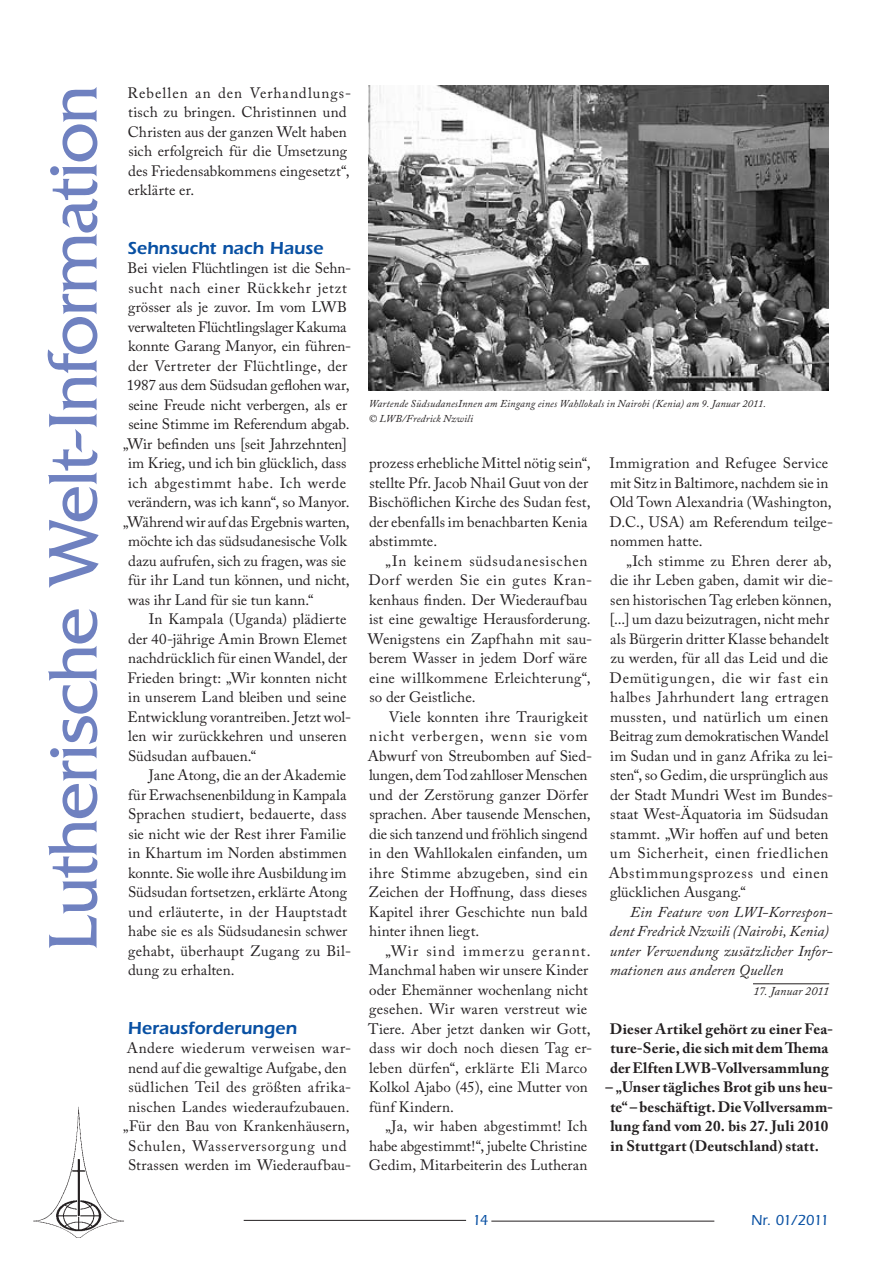
<style>
.page{position:relative;width:893px;height:1263px;background:#fff}
.page>*{position:absolute;margin:0;border:0;box-sizing:border-box;transform-origin:0 0}
.t1{font:72px "Friz Quadrata";letter-spacing:-.02em;color:#6f81c0}
.t2{font:600 18px "Itc Eras";letter-spacing:-.005em;color:#0850a3}
.t3{font:15px/19.5px "Adobe Caslon Pro";letter-spacing:.01em;color:#231f20}
.t4{font:700 15px/19.5px "Adobe Caslon Pro";letter-spacing:.01em;color:#231f20}
.t5{font:italic 15px/19.5px "Adobe Caslon Pro";letter-spacing:.005em;color:#231f20}
.t6{font:15px "Adobe Caslon Pro";letter-spacing:-.01em;color:#231f20}
.t7{font:15px "Adobe Caslon Pro";letter-spacing:.045em;color:#231f20}
.t8{font:500 15px "Itc Eras";letter-spacing:-.07em;color:#0850a3}
.t9{font:italic 12px "Adobe Caslon Pro";letter-spacing:.005em;color:#231f20}
.t10{font:italic 10.5px/15px "Adobe Caslon Pro";letter-spacing:.015em;color:#231f20}
</style>
<div class="page">
<hr style="left:491px;top:1221px;width:223px;height:1px;background:#231f20">
<hr style="left:244px;top:1220px;width:222px;height:1px;background:#231f20">
<img style="left:33px;top:1106px;width:91px;height:132px">
<hr style="left:753px;top:983px;width:76px;height:1px;background:#231f20">
<img style="left:369px;top:85px;width:460px;height:305px">
<h1 class="t1" style="left:33px;top:951px;width:868px;rotate:-90deg">Lutherische Welt-Information</h1>
<p class="t3" style="left:128px;top:83px;width:225px">Rebellen an den Verhandlungs&shy;tisch zu bringen. Christinnen und<br>Christen aus der ganzen Welt haben sich erfolgreich für die Umsetzung des Friedensabkommens eingesetzt“, erklärte er.</p>
<p class="t2" style="left:128px;top:237px;width:197px">Sehnsucht nach Hause</p>
<p class="t3" style="left:128px;top:258px;width:225px">Bei vielen Flüchtlingen ist die Sehn-</p>
<p class="t7" style="left:128px;top:279px;width:220px">sucht nach einer Rückkehr jetzt</p>
<p class="t3" style="left:128px;top:297px;width:220px">grösser als je zuvor. Im vom LWB</p>
<p class="t3" style="left:128px;top:317px;width:220px">verwalteten Flüchtlingslager Kakuma</p>
<p class="t3" style="left:128px;top:336px;width:225px">konnte Garang Manyor, ein führen-</p>
<p class="t3" style="left:128px;top:356px;width:221px">der Vertreter der Flüchtlinge, der</p>
<p class="t3" style="left:127px;top:375px;width:224px">1987 aus dem Südsudan geflohen war,</p>
<p class="t3" style="left:128px;top:395px;width:220px">seine Freude nicht verbergen, als er</p>
<p class="t3" style="left:128px;top:414px;width:223px">seine Stimme im Referendum abgab.</p>
<p class="t6" style="left:123px;top:435px;width:225px">„Wir befinden uns [seit Jahrzehnten]</p>
<p class="t3" style="left:128px;top:453px;width:220px">im Krieg, und ich bin glücklich, dass</p>
<p class="t7" style="left:128px;top:474px;width:220px">ich abgestimmt habe. Ich werde</p>
<p class="t3" style="left:128px;top:492px;width:223px">verändern, was ich kann“, so Manyor.</p>
<p class="t6" style="left:123px;top:513px;width:228px">„Während wir auf das Ergebnis warten,</p>
<p class="t3" style="left:128px;top:531px;width:220px">möchte ich das südsudanesische Volk</p>
<p class="t3" style="left:128px;top:551px;width:220px">dazu aufrufen, sich zu fragen, was sie</p>
<p class="t3" style="left:128px;top:570px;width:223px">für ihr Land tun können, und nicht,</p>
<p class="t3" style="left:128px;top:590px;width:187px">was ihr Land für sie tun kann.“</p>
<p class="t3" style="left:149px;top:609px;width:199px">In Kampala (Uganda) plädierte</p>
<p class="t3" style="left:128px;top:629px;width:220px">der 40-jährige Amin Brown Elemet</p>
<p class="t3" style="left:128px;top:648px;width:221px">nachdrücklich für einen Wandel, der</p>
<p class="t3" style="left:128px;top:668px;width:221px">Frieden bringt: „Wir konnten nicht</p>
<p class="t3" style="left:128px;top:687px;width:220px">in unserem Land bleiben und seine</p>
<p class="t3" style="left:127px;top:707px;width:225px">Entwicklung vorantreiben. Jetzt wol-</p>
<p class="t3" style="left:128px;top:726px;width:220px">len wir zurückkehren und unseren</p>
<p class="t3" style="left:128px;top:746px;width:130px">Südsudan aufbauen.“</p>
<p class="t3" style="left:149px;top:765px;width:199px">Jane Atong, die an der Akademie</p>
<p class="t3" style="left:128px;top:785px;width:220px">für Erwachsenenbildung in Kampala</p>
<p class="t3" style="left:128px;top:804px;width:220px">Sprachen studiert, bedauerte, dass</p>
<p class="t3" style="left:128px;top:824px;width:219px">sie nicht wie der Rest ihrer Familie</p>
<p class="t3" style="left:128px;top:843px;width:220px">in Khartum im Norden abstimmen</p>
<p class="t3" style="left:128px;top:863px;width:220px">konnte. Sie wolle ihre Ausbildung im</p>
<p class="t3" style="left:128px;top:882px;width:221px">Südsudan fortsetzen, erklärte Atong</p>
<p class="t3" style="left:128px;top:902px;width:220px">und erläuterte, in der Hauptstadt</p>
<p class="t3" style="left:128px;top:921px;width:221px">habe sie es als Südsudanesin schwer</p>
<p class="t3" style="left:128px;top:941px;width:225px">gehabt, überhaupt Zugang zu Bil-</p>
<p class="t3" style="left:128px;top:960px;width:108px">dung zu erhalten.</p>
<p class="t2" style="left:128px;top:1017px;width:171px">Herausforderungen</p>
<p class="t3" style="left:123px;top:1038px;width:229px;text-align:center">Andere wiederum verweisen war&shy;nend auf die gewaltige Aufgabe, den südlichen Teil des größten afrika&shy;nischen Landes wiederaufzubauen. „Für den Bau von Krankenhäusern, Schulen, Wasserversorgung und Strassen werden im Wiederaufbau-</p>
<p class="t10" style="left:369px;top:396px;width:399px">Wartende SüdsudanesInnen am Eingang eines Wahllokals in Nairobi (Kenia) am 9. Januar 2011. © LWB/Fredrick Nzwili</p>
<p class="t3" style="left:369px;top:453px;width:224px">prozess erhebliche Mittel nötig sein“, stellte Pfr. Jacob Nhail Guut von der<br>Bischöflichen Kirche des Sudan fest, der ebenfalls im benachbarten Kenia abstimmte.</p>
<p class="t3" style="left:368px;top:551px;width:226px;text-indent:17px">„In keinem südsudanesischen<br>Dorf werden Sie ein gutes Kran&shy;kenhaus finden. Der Wiederaufbau ist eine gewaltige Herausforderung.<br>Wenigstens ein Zapfhahn mit sau&shy;berem Wasser in jedem Dorf wäre eine willkommene Erleichterung“, so der Geistliche.</p>
<p class="t3" style="left:368px;top:707px;width:226px;text-indent:21px">Viele konnten ihre Traurigkeit nicht verbergen, wenn sie vom<br>Abwurf von Streubomben auf Sied&shy;lungen, dem Tod zahlloser Menschen und der Zerstörung ganzer Dörfer sprachen. Aber tausende Menschen, die sich tanzend und fröhlich singend in den Wahllokalen einfanden, um ihre Stimme abzugeben, sind ein<br>Zeichen der Hoffnung, dass dieses<br>Kapitel ihrer Geschichte nun bald hinter ihnen liegt.</p>
<p class="t3" style="left:368px;top:941px;width:225px;text-indent:17px">„Wir sind immerzu gerannt.<br>Manchmal haben wir unsere Kinder oder Ehemänner wochenlang nicht gesehen. Wir waren verstreut wie<br>Tiere. Aber jetzt danken wir Gott, dass wir doch noch diesen Tag er&shy;leben dürfen“, erklärte Eli Marco<br>Kolkol Ajabo (45), eine Mutter von fünf Kindern.</p>
<p class="t3" style="left:369px;top:1116px;width:220px;text-align:justify;text-indent:17px">„Ja, wir haben abgestimmt! Ich habe abgestimmt!“, jubelte Christine Gedim, Mitarbeiterin des Lutheran</p>
<p class="t3" style="left:609px;top:453px;width:225px">Immigration and Refugee Service mit Sitz in Baltimore, nachdem sie in<br>Old Town Alexandria (Washington,<br>D.C., USA) am Referendum teilge&shy;nommen hatte.</p>
<p class="t3" style="left:609px;top:551px;width:226px;text-indent:18px">„Ich stimme zu Ehren derer ab, die ihr Leben gaben, damit wir die&shy;sen historischen Tag erleben können, [...] um dazu beizutragen, nicht mehr als Bürgerin dritter Klasse behandelt zu werden, für all das Leid und die Demütigungen, die wir fast ein halbes Jahrhundert lang ertragen mussten, und natürlich um einen Beitrag zum demokratischen Wandel im Sudan und in ganz Afrika zu lei&shy;sten“, so Gedim, die ursprünglich aus der Stadt Mundri West im Bundes&shy;staat West-Äquatoria im Südsudan stammt. „Wir hoffen auf und beten um Sicherheit, einen friedlichen Abstimmungsprozess und einen glücklichen Ausgang.“</p>
<p class="t5" style="left:609px;top:902px;width:225px;text-indent:21px">Ein Feature von LWI-Korrespon&shy;dent Fredrick Nzwili (Nairobi, Kenia) unter Verwendung zusätzlicher Infor&shy;mationen aus anderen Quellen</p>
<p class="t9" style="left:754px;top:983px;width:77px">17. Januar 2011</p>
<p class="t4" style="left:610px;top:1019px;width:225px">Dieser Artikel gehört zu einer Fea&shy;ture-Serie, die sich mit dem Thema der Elften LWB-Vollversammlung</p>
<p class="t4" style="left:610px;top:1077px;width:224px;text-indent:-5px">– „Unser tägliches Brot gib uns heu&shy;te“ – beschäftigt. Die Vollversamm&shy;lung fand vom 20. bis 27. Juli 2010 in Stuttgart (Deutschland) statt.</p>
<p class="t8" style="left:472px;top:1212px;width:18px">14</p>
<p class="t8" style="left:751px;top:1212px;width:80px">Nr. 01/2011</p>
</div>
